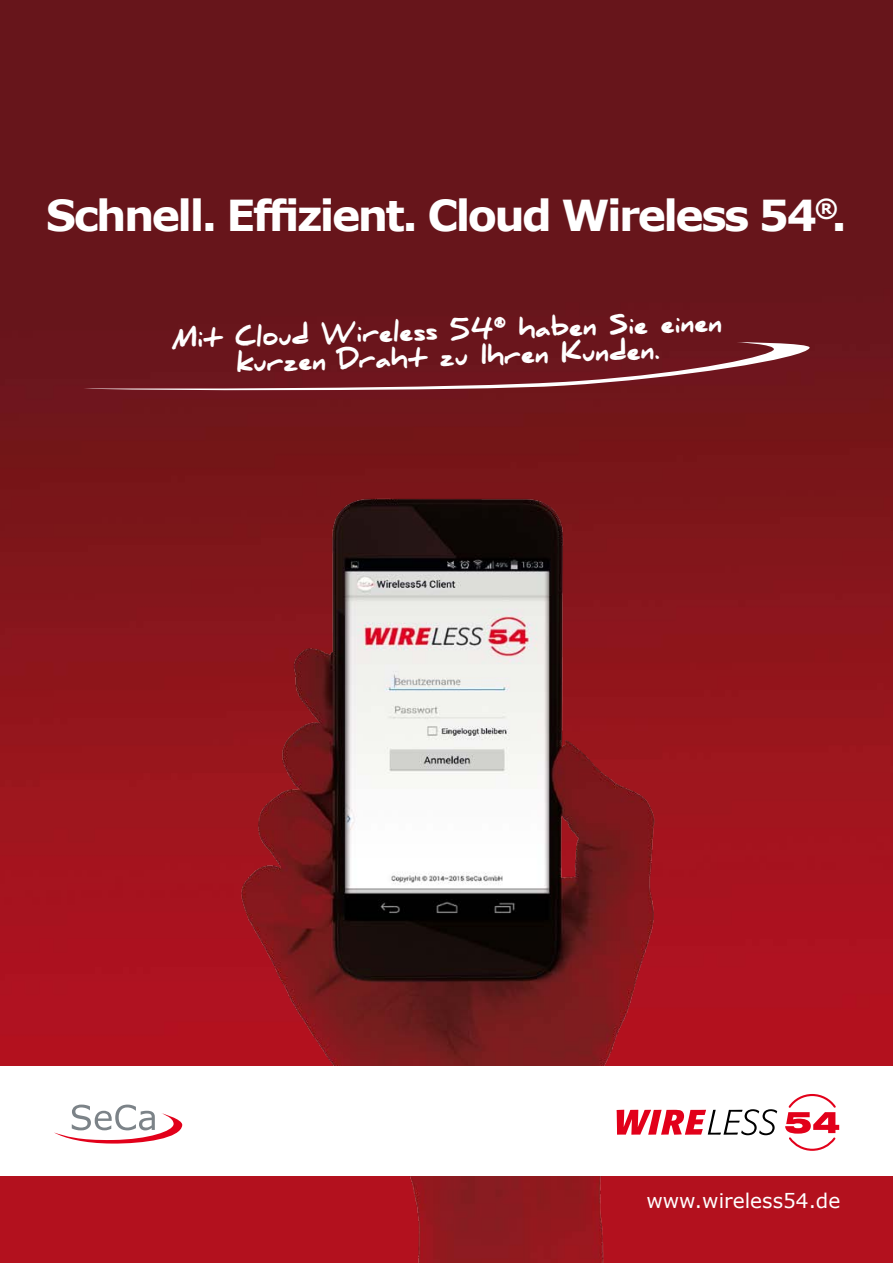
<style>
.page{position:relative;width:893px;height:1263px;background:#fff}
.page>*{position:absolute;margin:0;border:0;box-sizing:border-box;transform-origin:0 0}
.t1{font:700 42.6px "Verdana";letter-spacing:-.06em;color:#fff}
.t2{font:900 24px/26px "Daniel";color:#fff;text-align:center}
.t3{font:20.1px "Verdana";color:#fff}
</style>
<div class="page">
<img style="left:0;top:0;width:893px;height:1263px">
<img style="left:81px;top:417px;width:739px;height:846px">
<div style="left:0;top:1066px;width:893px;height:109px;background:#fff"></div>
<svg style="left:617px;top:1109px;width:160px;height:26px"></svg>
<svg style="left:785px;top:1094px;width:54px;height:57px"></svg>
<svg style="left:83px;top:342px;width:728px;height:50px;background:#76252c"></svg>
<svg style="left:54px;top:1104px;width:129px;height:40px"></svg>
<h1 class="t1" style="left:46px;top:185px;width:802px">Schnell. Effizient. Cloud Wireless 54<sup>®</sup>.</h1>
<p class="t2" style="left:172px;top:328px;width:551px;rotate:-2deg">Mit Cloud Wireless 54<sup>®</sup> haben Sie einen kurzen Draht zu Ihren Kunden.</p>
<p class="t3" style="left:646px;top:1187px;width:196px">www.wireless54.de</p>
</div>
